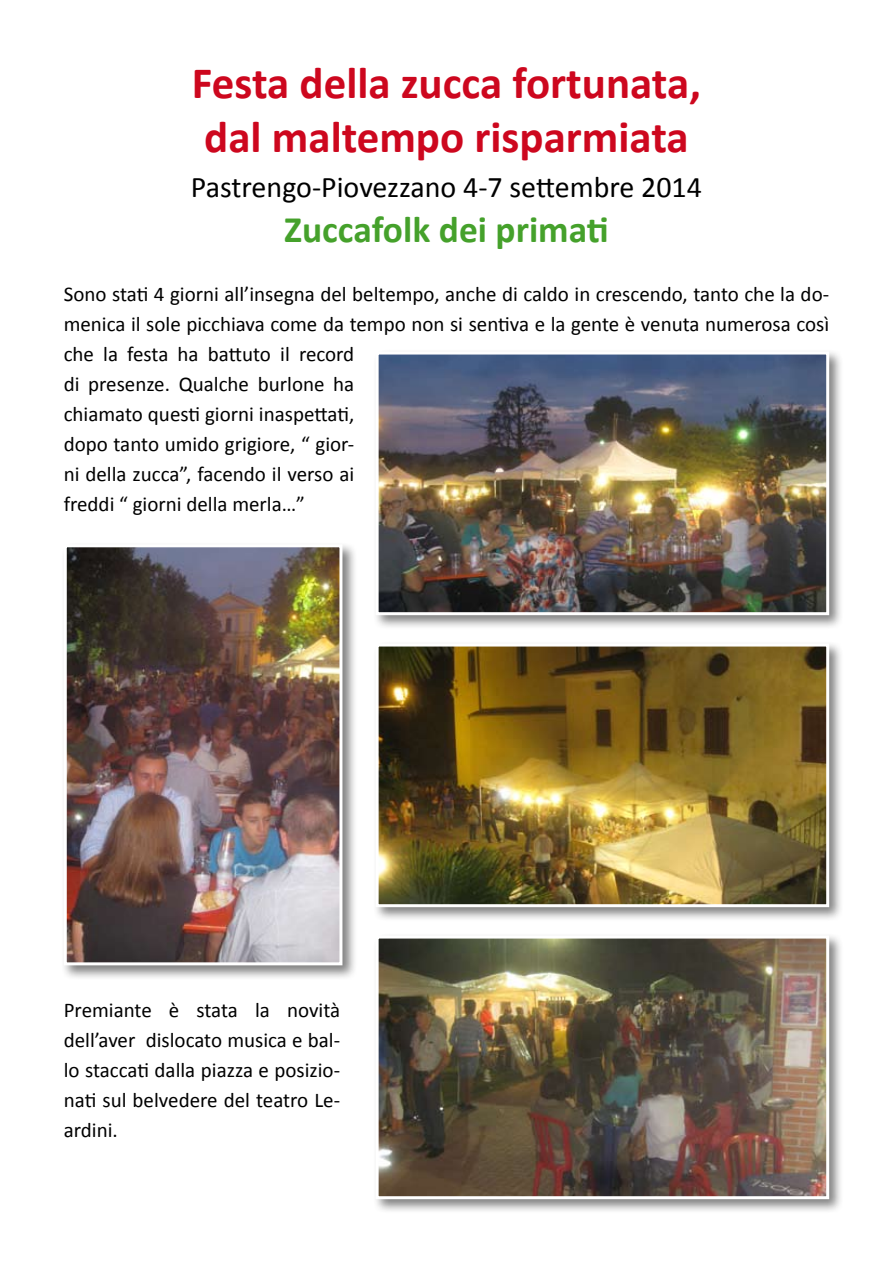
<style>
.page{position:relative;width:893px;height:1263px;background:#fff}
.page>*{position:absolute;margin:0;border:0;box-sizing:border-box;transform-origin:0 0}
.t1{font:700 45px/54px "Calibri";color:#cd071e}
.t2{font:700 37.5px "Calibri";color:#45a12b}
.t3{font:30px "Calibri";color:#000}
.t4{font:21px/30px "Calibri";color:#000}
</style>
<div class="page">
<div style="left:60px;top:541px;width:305px;height:446px;background:#000;opacity:.5"></div>
<img style="left:68px;top:548px;width:270px;height:413px">
<div style="left:64px;top:544px;width:278px;height:421px;border:3px solid #fff"></div>
<div style="left:372px;top:348px;width:480px;height:289px;background:#000;opacity:.5"></div>
<img style="left:380px;top:355px;width:445px;height:256px">
<div style="left:376px;top:351px;width:453px;height:264px;border:3px solid #fff"></div>
<div style="left:372px;top:932px;width:480px;height:289px;background:#000;opacity:.5"></div>
<img style="left:380px;top:939px;width:445px;height:256px">
<div style="left:376px;top:935px;width:453px;height:264px;border:3px solid #fff"></div>
<div style="left:372px;top:640px;width:480px;height:289px;background:#000;opacity:.5"></div>
<img style="left:380px;top:647px;width:445px;height:256px">
<div style="left:376px;top:643px;width:453px;height:264px;border:3px solid #fff"></div>
<h1 class="t1" style="left:192px;top:56px;width:510px">Festa della zucca fortunata, dal maltempo risparmiata</h1>
<h3 class="t3" style="left:191px;top:168px;width:513px">Pastrengo-Piovezzano 4-7 settembre 2014</h3>
<h2 class="t2" style="left:284px;top:205px;width:326px">Zuccafolk dei primati</h2>
<p class="t4" style="left:64px;top:279px;width:767px">Sono stati 4 giorni all’insegna del beltempo, anche di caldo in crescendo, tanto che la do&shy;menica il sole picchiava come da tempo non si sentiva e la gente è venuta numerosa così che la festa ha battuto il record<br>di presenze. Qualche burlone ha<br>chiamato questi giorni inaspettati,<br>dopo tanto umido grigiore, “ gior-<br>ni della zucca”, facendo il verso ai<br>freddi “ giorni della merla…”</p>
<p class="t4" style="left:64px;top:995px;width:278px;text-align:justify">Premiante è stata la novità dell’aver dislocato musica e bal&shy;lo staccati dalla piazza e posizio&shy;nati sul belvedere del teatro Le&shy;ardini.</p>
</div>
